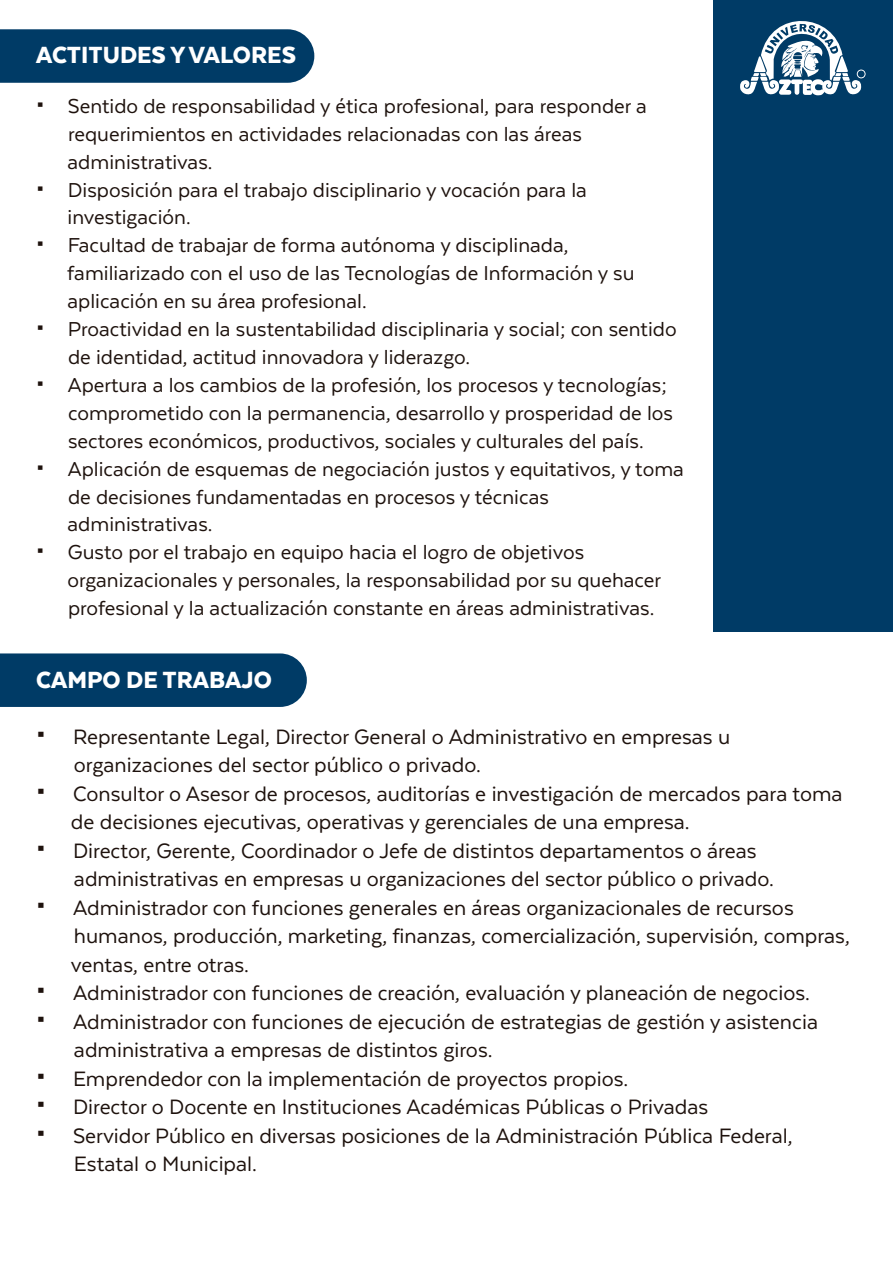
<style>
.page{position:relative;width:893px;height:1263px;background:#fff}
.page>*{position:absolute;margin:0;border:0;box-sizing:border-box;transform-origin:0 0}
.t1{font:900 27px "Texta";color:#fff}
.t2{font:24px/28.5px "Texta";color:#1e120d}
.t3{font:23.25px/27.9px "Texta";color:#1e120d}
</style>
<div class="page">
<div style="left:0;top:653px;width:307px;height:54px;background:#003b66"></div>
<div style="left:0;top:29px;width:314px;height:54px;background:#003b66"></div>
<div style="left:713px;top:0;width:180px;height:631px;background:#003b66"></div>
<svg style="left:740px;top:21px;width:126px;height:74px"></svg>
<p class="t1" style="left:36px;top:41px;width:261px">ACTITUDES Y VALORES</p>
<p class="t3" style="left:67px;top:92px;width:618px">Sentido de responsabilidad y ética profesional, para responder a requerimientos en actividades relacionadas con las áreas administrativas.<br>Disposición para el trabajo disciplinario y vocación para la investigación.<br>Facultad de trabajar de forma autónoma y disciplinada, familiarizado con el uso de las Tecnologías de Información y su aplicación en su área profesional.<br>Proactividad en la sustentabilidad disciplinaria y social; con sentido de identidad, actitud innovadora y liderazgo.<br>Apertura a los cambios de la profesión, los procesos y tecnologías; comprometido con la permanencia, desarrollo y prosperidad de los sectores económicos, productivos, sociales y culturales del país.<br>Aplicación de esquemas de negociación justos y equitativos, y toma de decisiones fundamentadas en procesos y técnicas administrativas.<br>Gusto por el trabajo en equipo hacia el logro de objetivos organizacionales y personales, la responsabilidad por su quehacer profesional y la actualización constante en áreas administrativas.</p>
<p class="t1" style="left:36px;top:666px;width:237px">CAMPO DE TRABAJO</p>
<p class="t2" style="left:71px;top:722px;width:780px">Representante Legal, Director General o Administrativo en empresas u organizaciones del sector público o privado.<br>Consultor o Asesor de procesos, auditorías e investigación de mercados para toma de decisiones ejecutivas, operativas y gerenciales de una empresa.<br>Director, Gerente, Coordinador o Jefe de distintos departamentos o áreas administrativas en empresas u organizaciones del sector público o privado.<br>Administrador con funciones generales en áreas organizacionales de recursos humanos, producción, marketing, finanzas, comercialización, supervisión, compras, ventas, entre otras.<br>Administrador con funciones de creación, evaluación y planeación de negocios.<br>Administrador con funciones de ejecución de estrategias de gestión y asistencia administrativa a empresas de distintos giros.<br>Emprendedor con la implementación de proyectos propios.<br>Director o Docente en Instituciones Académicas Públicas o Privadas<br>Servidor Público en diversas posiciones de la Administración Pública Federal, Estatal o Municipal.</p>
</div>
